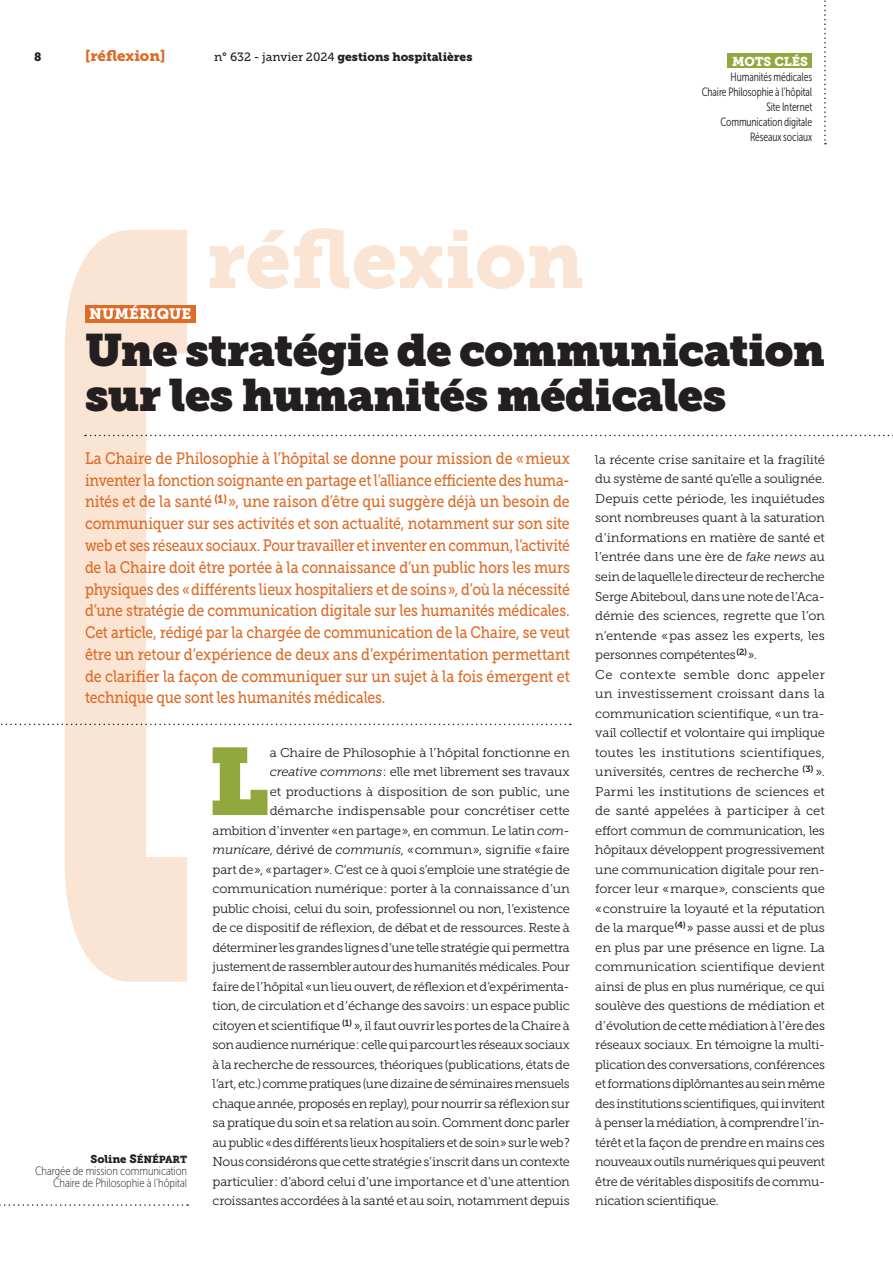
<style>
.page{position:relative;width:893px;height:1263px;background:#fff}
.page>*{position:absolute;margin:0;border:0;box-sizing:border-box;transform-origin:0 0}
.t1{font:94.05px "Museo Slab";color:#90a83d}
.t2{font:81.3px "Museo Slab 900";color:#fae4d3}
.t3{font:45px/45px "Museo Slab";letter-spacing:-.015em;color:#231f20}
.t4{font:16.5px/21.8px "Museo Slab 500";letter-spacing:-.01em;color:#de6b27;text-align:justify;scale:.86 1}
.t5{font:15px "Museo Slab 900";color:#de6b27}
.t6{font:15px "Museo Slab 900";color:#fff}
.t7{font:12.75px/19.5px "Museo Slab 300";letter-spacing:-.02em;color:#231f20;text-align:right}
.t8{font:12.75px "Museo Slab 900 SC850";letter-spacing:-.01em;color:#fff}
.t9{font:12px/15px "Museo Sans Cond 300";letter-spacing:-.01em;color:#231f20;text-align:right;scale:.9 1}
.t10{font:12px/12px "Museo Sans Cond 100";letter-spacing:-.005em;color:#231f20;text-align:right}
.t11{font:12px "Museo Slab 900";color:#231f20}
.t12{font:10.2px "Museo Slab 900 SC850";letter-spacing:-.005em;color:#231f20}
.s1{font-family:"Museo Slab 500"}
.s2{font-family:"Museo Slab 900";font-size:11.25px}
.s3{font-size:12px}
.s4{font-style:italic}
</style>
<div class="page">
<svg style="left:65px;top:230px;width:122px;height:752px;fill:#fae4d3"></svg>
<svg style="left:0;top:1204px;width:188px;height:2px"></svg>
<div style="left:728px;top:54px;width:84px;height:14px;background:#90a83d"></div>
<svg style="left:824px;top:0;width:2px;height:144px"></svg>
<div style="left:85px;top:305px;width:111px;height:17px;background:#de6b27"></div>
<svg style="left:85px;top:435px;width:808px;height:1px"></svg>
<svg style="left:1px;top:724px;width:570px;height:1px"></svg>
<p class="t11" style="left:34px;top:50px;width:9px">8</p>
<p class="t5" style="left:85px;top:47px;width:82px">[réflexion]</p>
<p class="t11" style="left:214px;top:50px;width:260px"><span class="s1">n° 632 - janvier 2024</span> gestions hospitalières</p>
<p class="t8" style="left:732px;top:54px;width:77px">MOTS CLÉS</p>
<p class="t9" style="left:702px;top:69px;width:124px">Humanités médicales<br>Chaire Philosophie à l’hôpital<br>Site Internet<br>Communication digitale<br>Réseaux sociaux</p>
<h2 class="t2" style="left:207px;top:212px;width:379px">réflexion</h2>
<p class="t6" style="left:89px;top:305px;width:104px">NUMÉRIQUE</p>
<h3 class="t3" style="left:85px;top:328px;width:741px">Une stratégie de communication sur les humanités médicales</h3>
<p class="t4" style="left:85px;top:447px;width:565px">La Chaire de Philosophie à l’hôpital se donne pour mission de «mieux inventer la fonction soignante en partage et l’alliance efficiente des huma&shy;nités et de la santé <sup>(1)</sup>», une raison d’être qui suggère déjà un besoin de communiquer sur ses activités et son actualité, notamment sur son site web et ses réseaux sociaux. Pour travailler et inventer en commun, l’activité de la Chaire doit être portée à la connaissance d’un public hors les murs physiques des «différents lieux hospitaliers et de soins», d’où la nécessité d’une stratégie de communication digitale sur les humanités médicales.<br>Cet article, rédigé par la chargée de communication de la Chaire, se veut être un retour d’expérience de deux ans d’expérimentation permettant de clarifier la façon de communiquer sur un sujet à la fois émergent et technique que sont les humanités médicales.</p>
<p class="t12" style="left:91px;top:1153px;width:98px"><span class="s2">Soline</span> <span class="s3">S</span>ÉNÉPART</p>
<p class="t10" style="left:35px;top:1165px;width:154px">Chargée de mission communication<br>Chaire de Philosophie à l’hôpital</p>
<h1 class="t1" style="left:208px;top:726px;width:63px">L</h1>
<p class="t7" style="left:213px;top:742px;width:359px">a Chaire de Philosophie à l’hôpital fonctionne en<br><span class="s4">creative commons</span>: elle met librement ses travaux<br>et productions à disposition de son public, une démarche indispensable pour concrétiser cette<br>ambition d’inventer «en partage», en commun. Le latin <span class="s4">com&shy;municare</span>, dérivé de <span class="s4">communis</span>, «commun», signifie «faire part de», «partager». C’est ce à quoi s’emploie une stratégie de communication numérique: porter à la connaissance d’un public choisi, celui du soin, professionnel ou non, l’existence de ce dispositif de réflexion, de débat et de ressources. Reste à déterminer les grandes lignes d’une telle stratégie qui permettra justement de rassembler autour des humanités médicales. Pour faire de l’hôpital «un lieu ouvert, de réflexion et d’expérimenta&shy;tion, de circulation et d’échange des savoirs: un espace public citoyen et scientifique <sup>(1)</sup> », il faut ouvrir les portes de la Chaire à son audience numérique: celle qui parcourt les réseaux sociaux à la recherche de ressources, théoriques (publications, états de l’art, etc.) comme pratiques (une dizaine de séminaires mensuels chaque année, proposés en replay), pour nourrir sa réflexion sur sa pratique du soin et sa relation au soin. Comment donc parler au public «des différents lieux hospitaliers et de soin» sur le web?<br>Nous considérons que cette stratégie s’inscrit dans un contexte particulier: d’abord celui d’une importance et d’une attention croissantes accordées à la santé et au soin, notamment depuis</p>
<p class="t7" style="left:595px;top:450px;width:231px;text-align:left">la récente crise sanitaire et la fragilité du système de santé qu’elle a soulignée.<br>Depuis cette période, les inquiétudes sont nombreuses quant à la saturation d’informations en matière de santé et l’entrée dans une ère de <span class="s4">fake news</span> au sein de laquelle le directeur de recherche Serge Abiteboul, dans une note de l’Aca&shy;démie des sciences, regrette que l’on n’entende «pas assez les experts, les personnes compétentes<sup>(2)</sup>».<br>Ce contexte semble donc appeler un investissement croissant dans la communication scientifique, «un tra&shy;vail collectif et volontaire qui implique toutes les institutions scientifiques, universités, centres de recherche <sup>(3)</sup> ».<br>Parmi les institutions de sciences et de santé appelées à participer à cet effort commun de communication, les hôpitaux développent progressivement une communication digitale pour ren&shy;forcer leur «marque», conscients que «construire la loyauté et la réputation de la marque<sup>(4)</sup>» passe aussi et de plus en plus par une présence en ligne. La communication scientifique devient ainsi de plus en plus numérique, ce qui soulève des questions de médiation et d’évolution de cette médiation à l’ère des réseaux sociaux. En témoigne la multi&shy;plication des conversations, conférences et formations diplômantes au sein même des institutions scientifiques, qui invitent à penser la médiation, à comprendre l’in&shy;térêt et la façon de prendre en mains ces nouveaux outils numériques qui peuvent être de véritables dispositifs de commu&shy;nication scientifique.</p>
</div>
